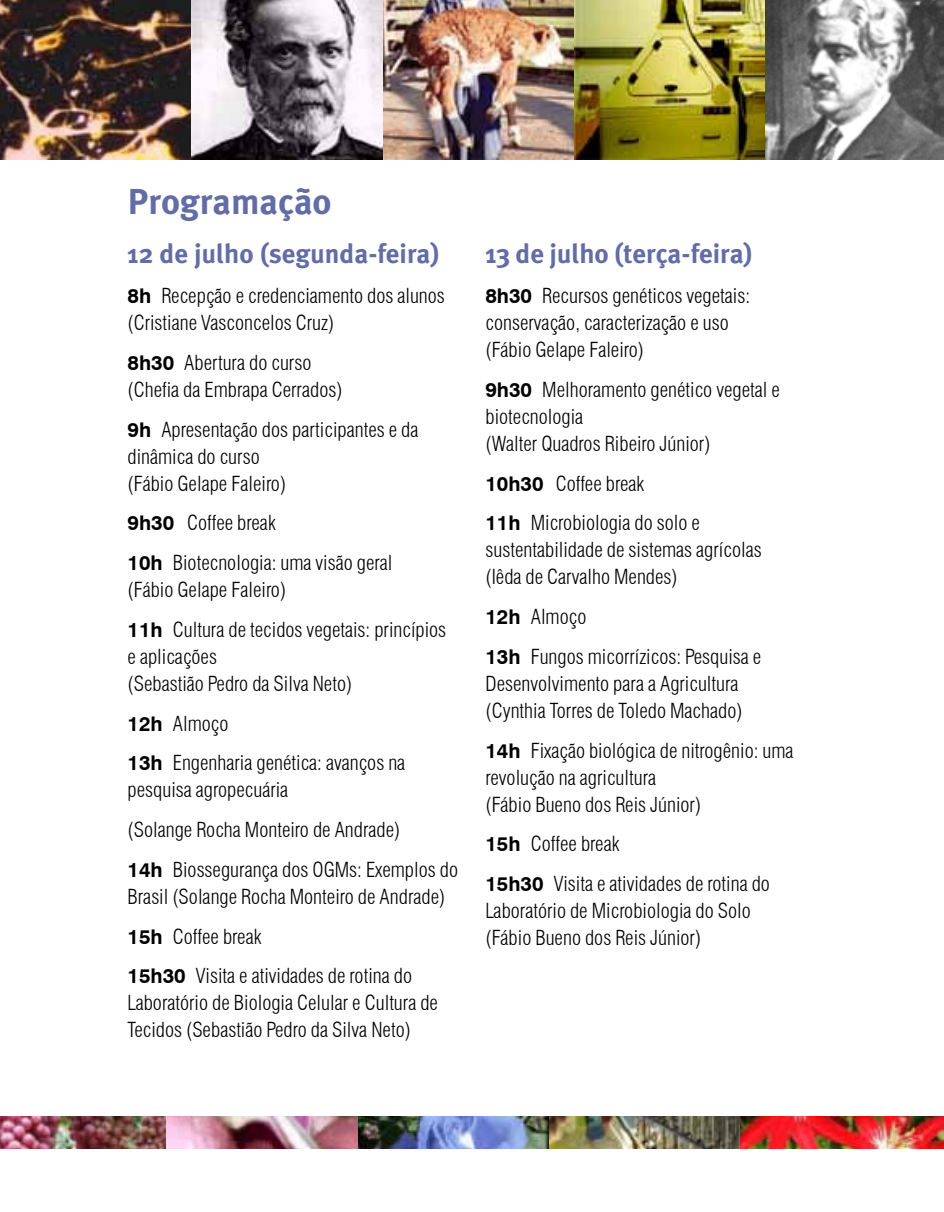
<style>
.page{position:relative;width:944px;height:1212px;background:#fff}
.page>*{position:absolute;margin:0;border:0;box-sizing:border-box;transform-origin:0 0}
.t1{font:700 36px "Meta Plus";color:#626da6}
.t2{font:700 27px "Meta Plus";color:#626da6}
.t3{font:300 condensed 20.25px/27px "Swiss 721 BT";color:#000}
.s1{font-weight:700;font-stretch:normal}
</style>
<div class="page">
<img style="left:0;top:0;width:944px;height:159px">
<img style="left:0;top:1116px;width:944px;height:32px">
<h1 class="t1" style="left:128px;top:180px;width:206px">Programação</h1>
<h2 class="t2" style="left:128px;top:238px;width:314px">12 de julho (segunda-feira)</h2>
<p class="t3" style="left:128px;top:282px;width:319px"><span class="s1">8h</span> Recepção e credenciamento dos alunos (Cristiane Vasconcelos Cruz)</p>
<p class="t3" style="left:128px;top:349px;width:216px"><span class="s1">8h30</span> Abertura do curso (Chefia da Embrapa Cerrados)</p>
<p class="t3" style="left:128px;top:416px;width:292px"><span class="s1">9h</span> Apresentação dos participantes e da dinâmica do curso<br>(Fábio Gelape Faleiro)</p>
<p class="t3" style="left:128px;top:503px;width:267px;line-height:39.8px"><span class="s1">9h30</span> Coffee break<br><span class="s1">10h</span> Biotecnologia: uma visão geral</p>
<p class="t3" style="left:128px;top:570px;width:320px;line-height:39.8px">(Fábio Gelape Faleiro)<br><span class="s1">11h</span> Cultura de tecidos vegetais: princípios</p>
<p class="t3" style="left:128px;top:643px;width:226px">e aplicações<br>(Sebastião Pedro da Silva Neto)</p>
<p class="t3" style="left:128px;top:703px;width:279px;line-height:39.8px"><span class="s1">12h</span> Almoço<br><span class="s1">13h</span> Engenharia genética: avanços na</p>
<p class="t3" style="left:128px;top:770px;width:332px;line-height:39.8px">pesquisa agropecuária<br>(Solange Rocha Monteiro de Andrade)<br><span class="s1">14h</span> Biossegurança dos OGMs: Exemplos do</p>
<p class="t3" style="left:128px;top:876px;width:319px;line-height:39.8px">Brasil (Solange Rocha Monteiro de Andrade)<br><span class="s1">15h</span> Coffee break<br><span class="s1">15h30</span> Visita e atividades de rotina do</p>
<p class="t3" style="left:128px;top:989px;width:312px">Laboratório de Biologia Celular e Cultura de<br>Tecidos (Sebastião Pedro da Silva Neto)</p>
<h2 class="t2" style="left:485px;top:238px;width:269px">13 de julho (terça-feira)</h2>
<p class="t3" style="left:485px;top:282px;width:266px"><span class="s1">8h30</span> Recursos genéticos vegetais: conservação, caracterização e uso (Fábio Gelape Faleiro)</p>
<p class="t3" style="left:485px;top:376px;width:296px"><span class="s1">9h30</span> Melhoramento genético vegetal e biotecnologia<br>(Walter Quadros Ribeiro Júnior)</p>
<p class="t3" style="left:485px;top:463px;width:216px;line-height:39.8px"><span class="s1">10h30</span> Coffee break<br><span class="s1">11h</span> Microbiologia do solo e</p>
<p class="t3" style="left:485px;top:536px;width:278px">sustentabilidade de sistemas agrícolas (Iêda de Carvalho Mendes)</p>
<p class="t3" style="left:485px;top:597px;width:277px;line-height:39.8px"><span class="s1">12h</span> Almoço<br><span class="s1">13h</span> Fungos micorrízicos: Pesquisa e</p>
<p class="t3" style="left:485px;top:670px;width:259px">Desenvolvimento para a Agricultura (Cynthia Torres de Toledo Machado)</p>
<p class="t3" style="left:485px;top:737px;width:310px"><span class="s1">14h</span> Fixação biológica de nitrogênio: uma revolução na agricultura<br>(Fábio Bueno dos Reis Júnior)</p>
<p class="t3" style="left:485px;top:824px;width:286px;line-height:39.8px"><span class="s1">15h</span> Coffee break<br><span class="s1">15h30</span> Visita e atividades de rotina do</p>
<p class="t3" style="left:485px;top:897px;width:267px">Laboratório de Microbiologia do Solo (Fábio Bueno dos Reis Júnior)</p>
</div>
